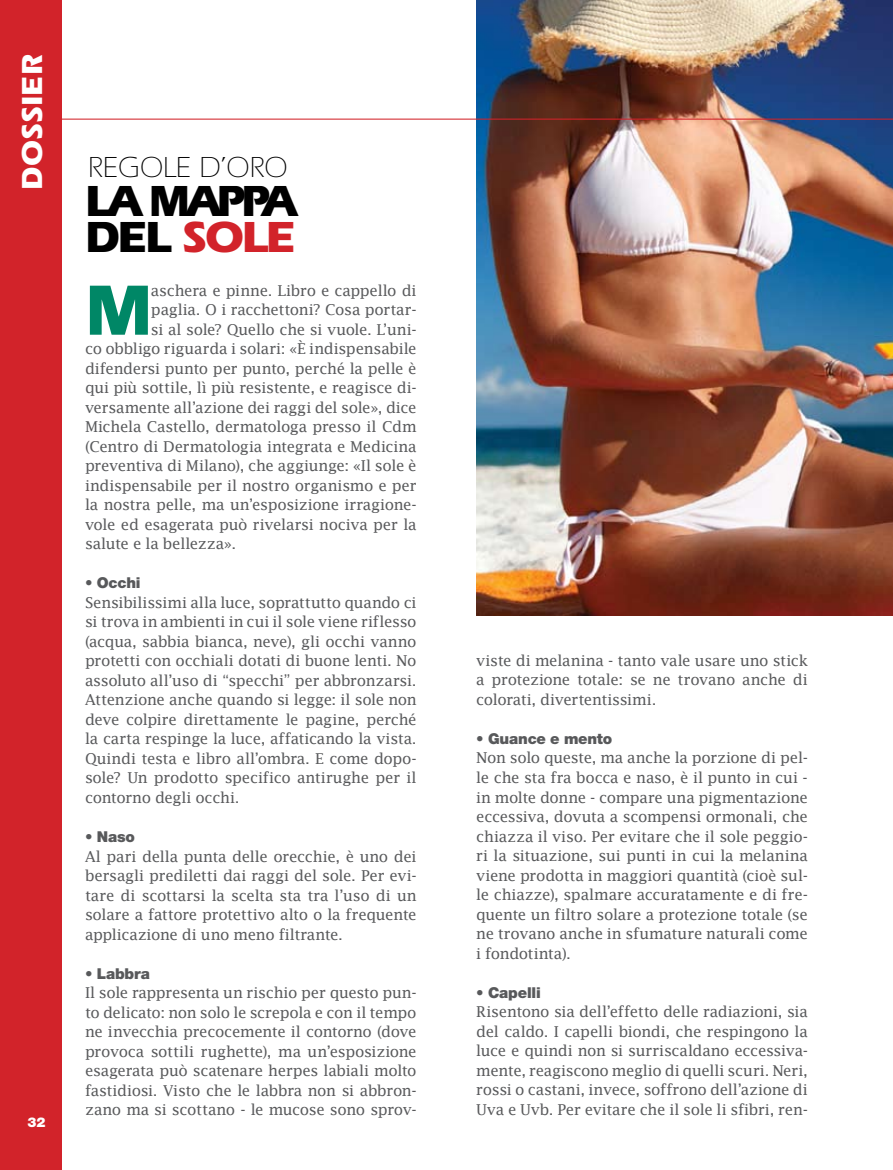
<style>
.page{position:relative;width:893px;height:1170px;background:#fff}
.page>*{position:absolute;margin:0;border:0;box-sizing:border-box;transform-origin:0 0}
.t1{font:700 73.5px "Itc Eras";color:#008766}
.t2{font:700 45px/36px "Itc Eras";letter-spacing:-.075em;color:#000}
.t3{font:300 30px "Itc Eras";color:#000}
.t4{font:700 30px "Itc Eras";color:#fff}
.t5{font:15px/19.5px "Lucida Fax";letter-spacing:-.02em;color:#58595b;text-align:justify}
.t6{font:900 15px "Helvetica Neue";letter-spacing:-.015em;color:#58595b}
.t7{font:900 13.5px "Helvetica Neue";color:#fff}
.s1{color:#d2232a}
</style>
<div class="page">
<img style="left:476px;top:0;width:417px;height:615px">
<hr style="left:0;top:119px;width:893px;height:1px;background:#d2232a">
<div style="left:0;top:0;width:62px;height:1169px;background:#d2232a"></div>
<h3 class="t4" style="left:22px;top:190px;width:137px;rotate:-90deg">DOSSIER</h3>
<p class="t7" style="left:27px;top:1114px;width:20px">32</p>
<h3 class="t3" style="left:88px;top:157px;width:201px">REGOLE D’ORO</h3>
<h2 class="t2" style="left:85px;top:188px;width:214px">LA MAPPA<br>DEL <span class="s1">SOLE</span></h2>
<h1 class="t1" style="left:85px;top:285px;width:69px">M</h1>
<p class="t5" style="left:151px;top:280px;width:267px">aschera e pinne. Libro e cappello di</p>
<p class="t5" style="left:151px;top:300px;width:267px">paglia. O i racchettoni? Cosa portar-</p>
<p class="t5" style="left:151px;top:319px;width:267px">si al sole? Quello che si vuole. L’uni-</p>
<p class="t5" style="left:85px;top:339px;width:333px">co obbligo riguarda i solari: «È indispensabile</p>
<p class="t5" style="left:85px;top:358px;width:333px">difendersi punto per punto, perché la pelle è</p>
<p class="t5" style="left:85px;top:378px;width:333px">qui più sottile, lì più resistente, e reagisce di-</p>
<p class="t5" style="left:85px;top:397px;width:333px">versamente all’azione dei raggi del sole», dice</p>
<p class="t5" style="left:85px;top:417px;width:333px">Michela Castello, dermatologa presso il Cdm</p>
<p class="t5" style="left:85px;top:436px;width:333px">(Centro di Dermatologia integrata e Medicina</p>
<p class="t5" style="left:85px;top:456px;width:333px">preventiva di Milano), che aggiunge: «Il sole è</p>
<p class="t5" style="left:85px;top:475px;width:333px">indispensabile per il nostro organismo e per</p>
<p class="t5" style="left:85px;top:495px;width:333px">la nostra pelle, ma un’esposizione irragione-</p>
<p class="t5" style="left:85px;top:514px;width:333px">vole ed esagerata può rivelarsi nociva per la</p>
<p class="t5" style="left:85px;top:534px;width:153px">salute e la bellezza».</p>
<p class="t6" style="left:85px;top:574px;width:57px">• Occhi</p>
<p class="t5" style="left:85px;top:592px;width:333px">Sensibilissimi alla luce, soprattutto quando ci si trova in ambienti in cui il sole viene riflesso (acqua, sabbia bianca, neve), gli occhi vanno protetti con occhiali dotati di buone lenti. No assoluto all’uso di “specchi” per abbronzarsi.<br>Attenzione anche quando si legge: il sole non deve colpire direttamente le pagine, perché la carta respinge la luce, affaticando la vista.<br>Quindi testa e libro all’ombra. E come dopo&shy;sole? Un prodotto specifico antirughe per il contorno degli occhi.</p>
<p class="t6" style="left:85px;top:827px;width:51px">• Naso</p>
<p class="t5" style="left:85px;top:846px;width:333px">Al pari della punta delle orecchie, è uno dei bersagli prediletti dai raggi del sole. Per evi&shy;tare di scottarsi la scelta sta tra l’uso di un solare a fattore protettivo alto o la frequente applicazione di uno meno filtrante.</p>
<p class="t6" style="left:85px;top:964px;width:66px">• Labbra</p>
<p class="t5" style="left:85px;top:982px;width:333px">Il sole rappresenta un rischio per questo pun&shy;to delicato: non solo le screpola e con il tempo ne invecchia precocemente il contorno (dove provoca sottili rughette), ma un’esposizione esagerata può scatenare herpes labiali molto fastidiosi. Visto che le labbra non si abbron&shy;zano ma si scottano - le mucose sono sprov-</p>
<p class="t5" style="left:476px;top:650px;width:333px">viste di melanina - tanto vale usare uno stick a protezione totale: se ne trovano anche di colorati, divertentissimi.</p>
<p class="t6" style="left:476px;top:729px;width:138px">• Guance e mento</p>
<p class="t5" style="left:476px;top:748px;width:333px">Non solo queste, ma anche la porzione di pel&shy;le che sta fra bocca e naso, è il punto in cui - in molte donne - compare una pigmentazione eccessiva, dovuta a scompensi ormonali, che chiazza il viso. Per evitare che il sole peggio&shy;ri la situazione, sui punti in cui la melanina viene prodotta in maggiori quantità (cioè sul&shy;le chiazze), spalmare accuratamente e di fre&shy;quente un filtro solare a protezione totale (se ne trovano anche in sfumature naturali come i fondotinta).</p>
<p class="t6" style="left:476px;top:983px;width:66px">• Capelli</p>
<p class="t5" style="left:476px;top:1001px;width:333px">Risentono sia dell’effetto delle radiazioni, sia del caldo. I capelli biondi, che respingono la luce e quindi non si surriscaldano eccessiva&shy;mente, reagiscono meglio di quelli scuri. Neri, rossi o castani, invece, soffrono dell’azione di Uva e Uvb. Per evitare che il sole li sfibri, ren-</p>
</div>
